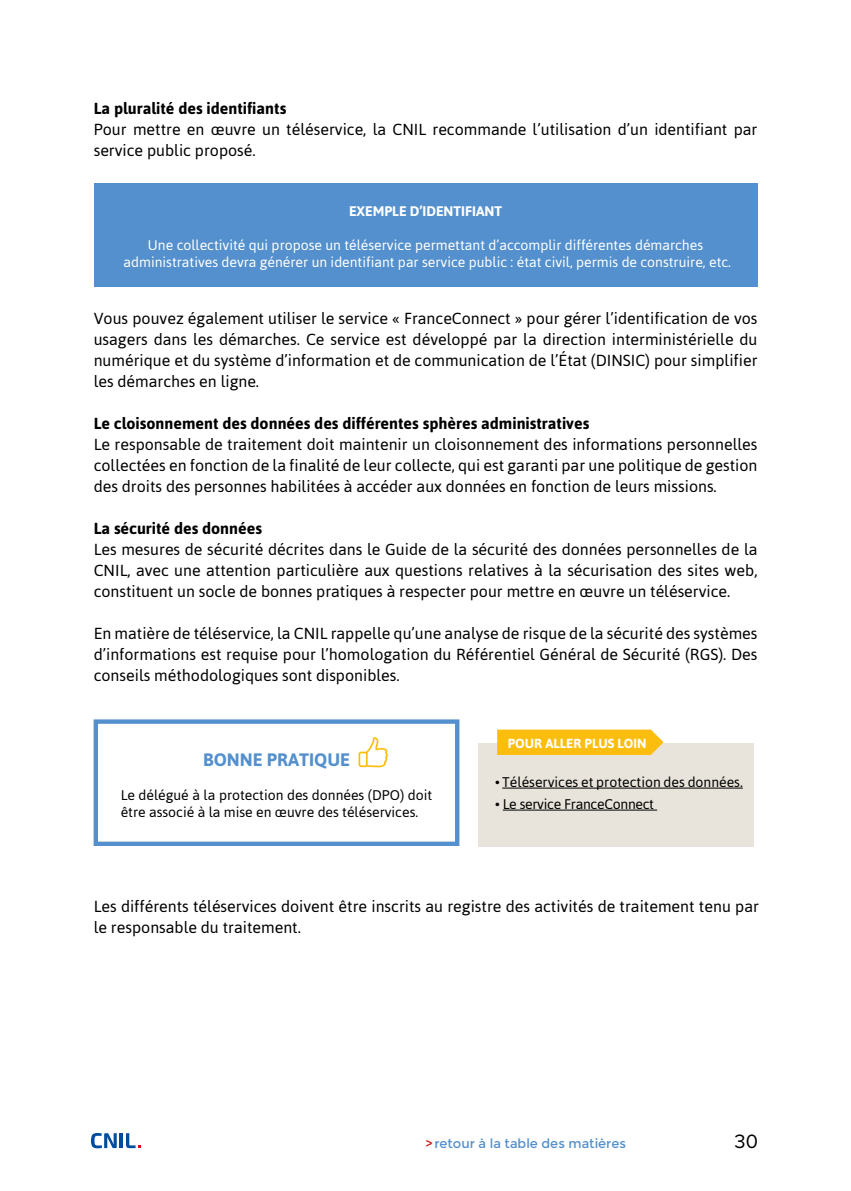
<style>
.page{position:relative;width:851px;height:1191px;background:#fff}
.page>*{position:absolute;margin:0;border:0;box-sizing:border-box;transform-origin:0 0}
.t1{font:20px "Proxima Nova";color:#000}
.t2{font:700 18px "Asap";color:#5390cd}
.t3{font:16px/21px "Asap";color:#000;text-align:justify}
.t4{font:700 16px "Asap";color:#000}
.t5{font:14px/17px "Asap";color:#fff;text-align:center}
.t6{font:14px/17px "Asap";color:#000}
.t7{font:14px "Asap";letter-spacing:-.02em;color:#000}
.t8{font:700 13.8px "Asap";color:#fff}
.t9{font:700 13.2px "Asap";color:#fff}
.t10{font:13px "Montserrat";color:#5390cd}
.s1{font-size:12px;color:#cd171a}
</style>
<div class="page">
<svg style="left:91px;top:1133px;width:26px;height:15px"></svg>
<hr style="left:120px;top:1133px;width:3px;height:15px;background:#004d9d">
<svg style="left:126px;top:1133px;width:15px;height:15px"></svg>
<div style="left:94px;top:719px;width:365px;height:127px;border:4px solid #5390cd"></div>
<div style="left:478px;top:743px;width:276px;height:103px;background:#e8e4db"></div>
<svg style="left:497px;top:729px;width:166px;height:26px"></svg>
<hr style="left:502px;top:787px;width:240px;height:1px;background:#000">
<hr style="left:502px;top:809px;width:152px;height:1px;background:#000">
<div style="left:94px;top:183px;width:663px;height:104px;background:#5390cd"></div>
<svg style="left:358px;top:737px;width:30px;height:30px"></svg>
<p class="t4" style="left:94px;top:99px;width:194px">La pluralité des identifiants</p>
<p class="t3" style="left:94px;top:119px;width:665px">Pour mettre en œuvre un téléservice, la CNIL recommande l’utilisation d’un identifiant par service public proposé.</p>
<p class="t8" style="left:349px;top:203px;width:155px">EXEMPLE D’IDENTIFIANT</p>
<p class="t5" style="left:123px;top:236px;width:609px">Une collectivité qui propose un téléservice permettant d’accomplir différentes démarches administratives devra générer un identifiant par service public : état civil, permis de construire, etc.</p>
<p class="t3" style="left:94px;top:308px;width:665px">Vous pouvez également utiliser le service « FranceConnect » pour gérer l’identification de vos usagers dans les démarches. Ce service est développé par la direction interministérielle du numérique et du système d’information et de communication de l’État (DINSIC) pour simplifier les démarches en ligne.</p>
<p class="t4" style="left:94px;top:414px;width:497px">Le cloisonnement des données des différentes sphères administratives</p>
<p class="t3" style="left:94px;top:434px;width:665px">Le responsable de traitement doit maintenir un cloisonnement des informations personnelles collectées en fonction de la finalité de leur collecte, qui est garanti par une politique de gestion des droits des personnes habilitées à accéder aux données en fonction de leurs missions.</p>
<p class="t4" style="left:94px;top:519px;width:170px">La sécurité des données</p>
<p class="t3" style="left:94px;top:539px;width:665px">Les mesures de sécurité décrites dans le Guide de la sécurité des données personnelles de la CNIL, avec une attention particulière aux questions relatives à la sécurisation des sites web, constituent un socle de bonnes pratiques à respecter pour mettre en œuvre un téléservice.</p>
<p class="t3" style="left:94px;top:623px;width:665px">En matière de téléservice, la CNIL rappelle qu’une analyse de risque de la sécurité des systèmes d’informations est requise pour l’homologation du Référentiel Général de Sécurité (RGS). Des conseils méthodologiques sont disponibles.</p>
<p class="t2" style="left:203px;top:749px;width:148px">BONNE PRATIQUE</p>
<p class="t6" style="left:121px;top:786px;width:313px">Le délégué à la protection des données (DPO) doit être associé à la mise en œuvre des téléservices.</p>
<p class="t9" style="left:507px;top:735px;width:140px">POUR ALLER PLUS LOIN</p>
<p class="t6" style="left:495px;top:773px;width:249px">• Téléservices et protection des données.</p>
<p class="t7" style="left:495px;top:796px;width:160px">• Le service FranceConnect</p>
<p class="t3" style="left:94px;top:896px;width:666px">Les différents téléservices doivent être inscrits au registre des activités de traitement tenu par le responsable du traitement.</p>
<p class="t10" style="left:425px;top:1136px;width:202px"><span class="s1">&gt;</span> retour à la table des matières</p>
<p class="t1" style="left:734px;top:1126px;width:25px">30</p>
</div>
